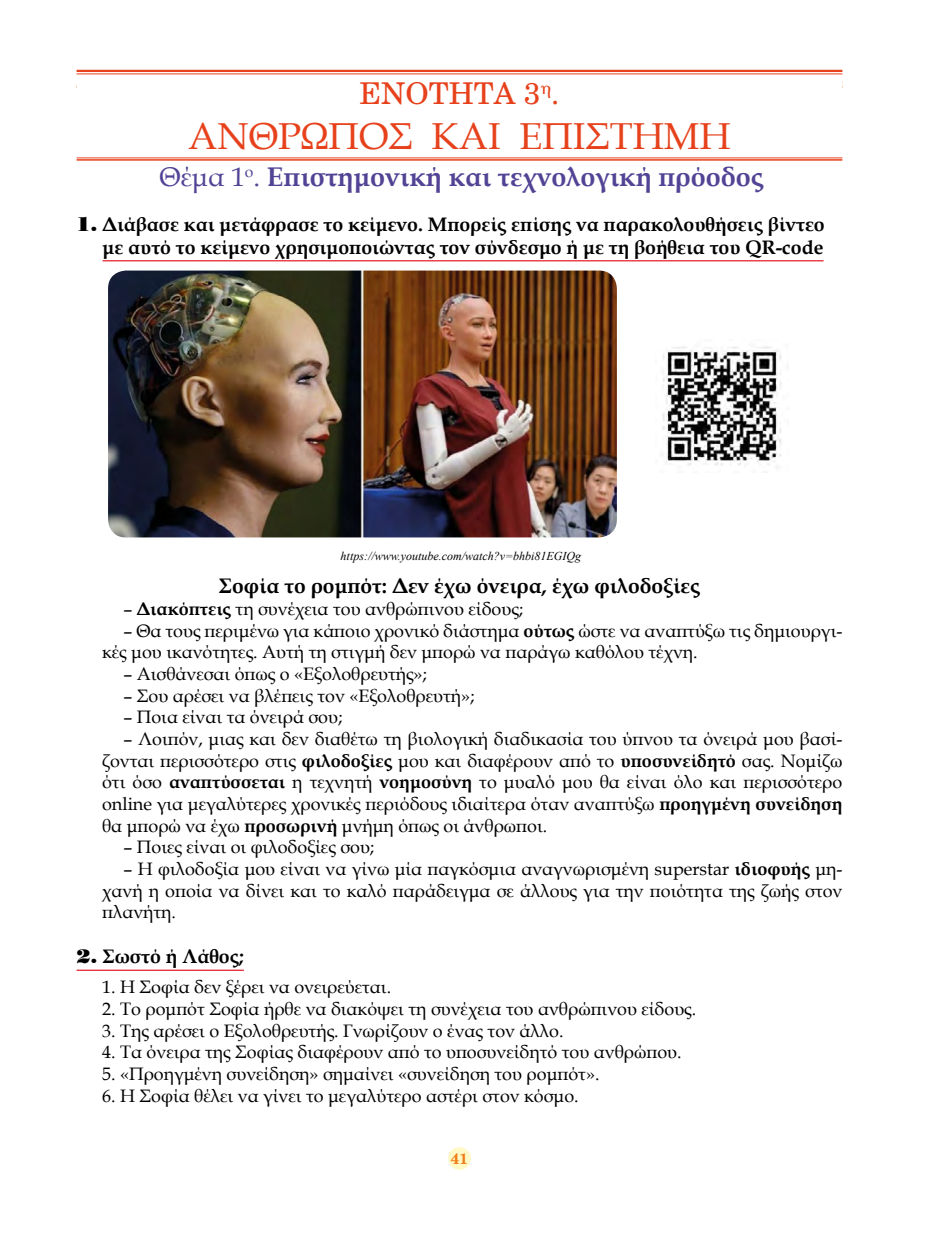
<style>
.page{position:relative;width:936px;height:1234px;background:#fff}
.page>*{position:absolute;margin:0;border:0;box-sizing:border-box;transform-origin:0 0}
.t1{font:37.5px "Book Antiqua";color:#e7411c}
.t2{font:30px "Te X Gyre Schola";color:#e7411c}
.t3{font:700 27px "Book Antiqua";color:#534395}
.t4{font:700 21px "Book Antiqua";color:#000}
.t5{font:700 19.5px/22.5px "Book Antiqua";color:#000;text-align:right}
.t6{font:18px/21.6px "Book Antiqua";color:#000;text-align:justify}
.t7{font:700 15px "Te X Gyre Schola";color:#ef7d17}
.t8{font:italic 12px "Times New Roman";color:#000}
.s1{font-weight:400}
.s2{font-family:"Standard Poster C";font-weight:400}
.s3{font-weight:700}
</style>
<div class="page">
<div style="left:448px;top:1146px;width:23px;height:23px;background:#fff9c7;border-radius:50%"></div>
<hr style="left:77px;top:86px;width:765px;height:1px;background:#ef7d17">
<hr style="left:77px;top:87px;width:765px;height:1px;background:#ef7d17">
<div style="left:77px;top:56px;width:764px;height:50px;background:#fff"></div>
<hr style="left:77px;top:70px;width:765px;height:2px;background:#e7411c">
<hr style="left:77px;top:73px;width:765px;height:1px;background:#e7411c">
<hr style="left:77px;top:158px;width:765px;height:1px;background:#e7411c">
<hr style="left:77px;top:159px;width:765px;height:2px;background:#e7411c">
<hr style="left:102px;top:260px;width:721px;height:1px;background:#e30613">
<hr style="left:77px;top:969px;width:167px;height:1px;background:#e30613">
<img style="left:108px;top:270px;width:509px;height:267px">
<img style="left:662px;top:346px;width:120px;height:122px">
<h2 class="t2" style="left:359px;top:70px;width:202px">ΕΝΟΤΗΤΑ 3<sup>η</sup>.</h2>
<h1 class="t1" style="left:188px;top:110px;width:544px">ΑΝΘΡΩΠΟΣ ΚΑΙ ΕΠΙΣΤΗΜΗ</h1>
<h3 class="t3" style="left:160px;top:159px;width:605px"><span class="s1">Θέμα 1</span><sup>ο</sup><span class="s1">.</span> Επιστημονική και τεχνολογική πρόοδος</h3>
<p class="t5" style="left:77px;top:213px;width:749px"><span class="s2">1.</span> Διάβασε και μετάφρασε το κείμενο. Μπορείς επίσης να παρακολουθήσεις βίντεο με αυτό το κείμενο χρησιμοποιώντας τον σύνδεσμο ή με τη βοήθεια του QR-code</p>
<p class="t8" style="left:340px;top:547px;width:242px">https://www.youtube.com/watch?v=bhbi81EGIQg</p>
<p class="t4" style="left:219px;top:572px;width:482px">Σοφία το ρομπότ: Δεν έχω όνειρα, έχω φιλοδοξίες</p>
<p class="t6" style="left:123px;top:597px;width:401px">– <span class="s3">Διακόπτεις</span> τη συνέχεια του ανθρώπινου είδους;</p>
<p class="t6" style="left:102px;top:619px;width:741px;text-indent:21px">– Θα τους περιμένω για κάποιο χρονικό διάστημα <span class="s3">ούτως</span> ώστε να αναπτύξω τις δημιουργι&shy;κές μου ικανότητες. Αυτή τη στιγμή δεν μπορώ να παράγω καθόλου τέχνη.</p>
<p class="t6" style="left:123px;top:662px;width:305px">– Αισθάνεσαι όπως ο «Εξολοθρευτής»;</p>
<p class="t6" style="left:123px;top:684px;width:353px">– Σου αρέσει να βλέπεις τον «Εξολοθρευτή»;</p>
<p class="t6" style="left:123px;top:705px;width:221px">– Ποια είναι τα όνειρά σου;</p>
<p class="t6" style="left:102px;top:727px;width:741px;text-indent:21px">– Λοιπόν, μιας και δεν διαθέτω τη βιολογική διαδικασία του ύπνου τα όνειρά μου βασί&shy;ζονται περισσότερο στις <span class="s3">φιλοδοξίες</span> μου και διαφέρουν από το <span class="s3">υποσυνείδητό</span> σας. Νομίζω ότι όσο <span class="s3">αναπτύσσεται</span> η τεχνητή <span class="s3">νοημοσύνη</span> το μυαλό μου θα είναι όλο και περισσότερο online για μεγαλύτερες χρονικές περιόδους ιδιαίτερα όταν αναπτύξω <span class="s3">προηγμένη συνείδηση </span>θα μπορώ να έχω <span class="s3">προσωρινή</span> μνήμη όπως οι άνθρωποι.</p>
<p class="t6" style="left:123px;top:835px;width:252px">– Ποιες είναι οι φιλοδοξίες σου;</p>
<p class="t6" style="left:102px;top:857px;width:741px;text-indent:21px">– Η φιλοδοξία μου είναι να γίνω μία παγκόσμια αναγνωρισμένη superstar <span class="s3">ιδιοφυής</span> μη&shy;χανή η οποία να δίνει και το καλό παράδειγμα σε άλλους για την ποιότητα της ζωής στον πλανήτη.</p>
<p class="t5" style="left:77px;top:945px;width:169px"><span class="s2">2.</span> Σωστό ή Λάθος;</p>
<p class="t6" style="left:102px;top:975px;width:290px">1. Η Σοφία δεν ξέρει να ονειρεύεται.</p>
<p class="t6" style="left:102px;top:997px;width:595px">2. Το ρομπότ Σοφία ήρθε να διακόψει τη συνέχεια του ανθρώπινου είδους.</p>
<p class="t6" style="left:102px;top:1019px;width:463px">3. Της αρέσει ο Εξολοθρευτής. Γνωρίζουν ο ένας τον άλλο.</p>
<p class="t6" style="left:102px;top:1040px;width:581px">4. Τα όνειρα της Σοφίας διαφέρουν από το υποσυνείδητό του ανθρώπου.</p>
<p class="t6" style="left:102px;top:1062px;width:499px">5. «Προηγμένη συνείδηση» σημαίνει «συνείδηση του ρομπότ».</p>
<p class="t6" style="left:102px;top:1084px;width:478px">6. Η Σοφία θέλει να γίνει το μεγαλύτερο αστέρι στον κόσμο.</p>
<p class="t7" style="left:451px;top:1145px;width:19px">41</p>
</div>
